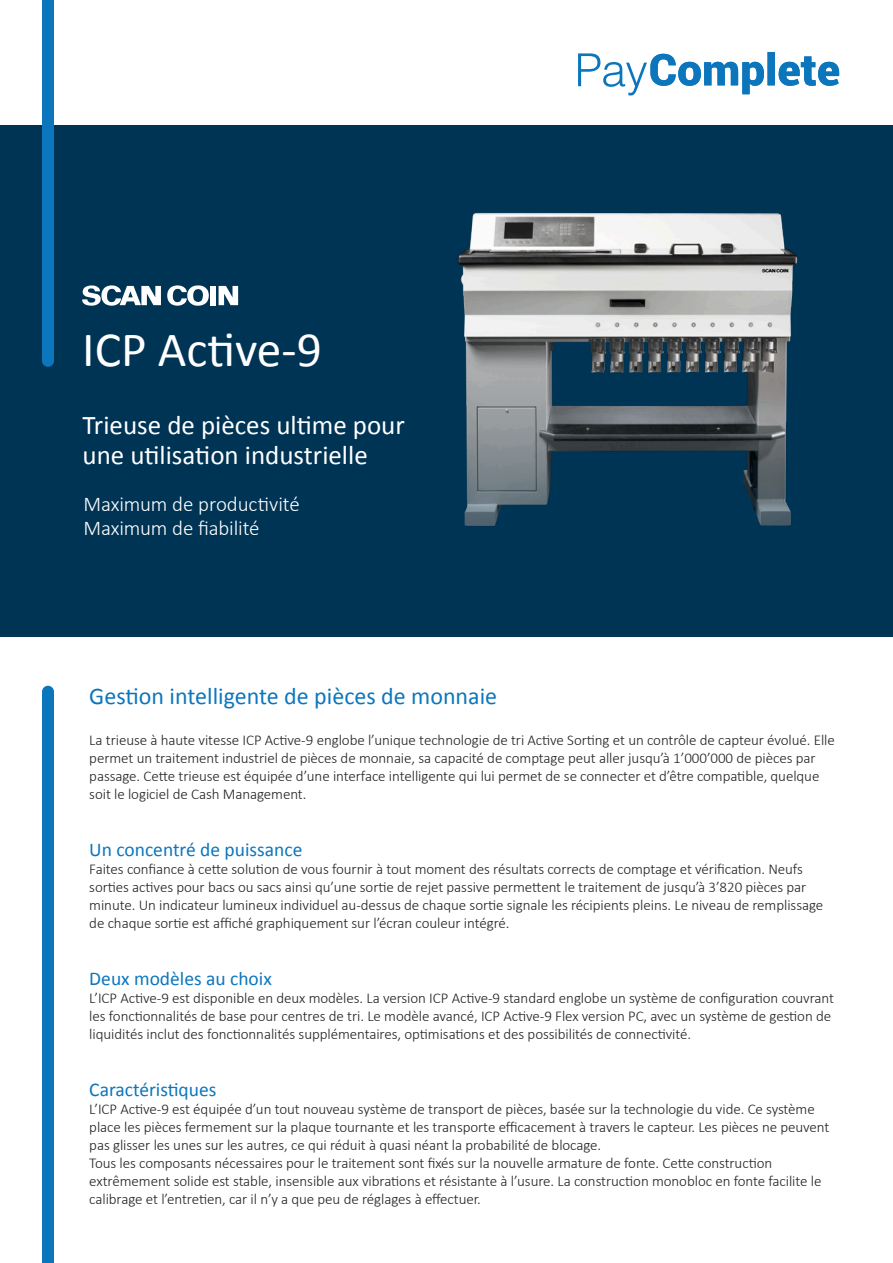
<style>
.page{position:relative;width:893px;height:1263px;background:#fff}
.page>*{position:absolute;margin:0;border:0;box-sizing:border-box;transform-origin:0 0}
.t1{font:49.5px "Calibri";color:#fff}
.t2{font:27px/30px "Calibri";color:#fff}
.t3{font:24px "Calibri";color:#0c76bd}
.t4{font:300 21px "Calibri";letter-spacing:-.01em;color:#fff}
.t5{font:19.5px "Calibri";color:#0c76bd}
.t6{font:300 15px/18px "Calibri";letter-spacing:-.005em;color:#231f20}
</style>
<div class="page">
<div style="left:0;top:125px;width:893px;height:512px;background:#003455"></div>
<img style="left:457px;top:212px;width:341px;height:314px">
<svg style="left:578px;top:52px;width:261px;height:43px"></svg>
<div style="left:42px;top:0;width:12px;height:367px;background:#0c76bd"></div>
<div style="left:42px;top:686px;width:12px;height:577px;background:#0c76bd"></div>
<div style="left:210px;top:286px;width:6px;height:19px;background:#fff"></div>
<svg style="left:219px;top:286px;width:19px;height:19px"></svg>
<svg style="left:82px;top:285px;width:79px;height:21px"></svg>
<svg style="left:167px;top:285px;width:42px;height:21px"></svg>
<p class="t1" style="left:82px;top:319px;width:241px">ICP Active-9</p>
<p class="t2" style="left:83px;top:409px;width:324px">Trieuse de pièces ultime pour une utilisation industrielle</p>
<p class="t4" style="left:84px;top:491px;width:218px">Maximum de productivité</p>
<p class="t4" style="left:84px;top:515px;width:178px">Maximum de fiabilité</p>
<p class="t3" style="left:89px;top:681px;width:409px">Gestion intelligente de pièces de monnaie</p>
<p class="t6" style="left:89px;top:731px;width:747px">La trieuse à haute vitesse ICP Active-9 englobe l’unique technologie de tri Active Sorting et un contrôle de capteur évolué. Elle permet un traitement industriel de pièces de monnaie, sa capacité de comptage peut aller jusqu’à 1’000’000 de pièces par passage. Cette trieuse est équipée d’une interface intelligente qui lui permet de se connecter et d’être compatible, quelque soit le logiciel de Cash Management.</p>
<p class="t5" style="left:89px;top:838px;width:215px">Un concentré de puissance</p>
<p class="t6" style="left:89px;top:860px;width:735px">Faites confiance à cette solution de vous fournir à tout moment des résultats corrects de comptage et vérification. Neufs sorties actives pour bacs ou sacs ainsi qu’une sortie de rejet passive permettent le traitement de jusqu’à 3’820 pièces par minute. Un indicateur lumineux individuel au-dessus de chaque sortie signale les récipients pleins. Le niveau de remplissage de chaque sortie est affiché graphiquement sur l’écran couleur intégré.</p>
<p class="t5" style="left:89px;top:967px;width:184px">Deux modèles au choix</p>
<p class="t6" style="left:89px;top:989px;width:746px">L’ICP Active-9 est disponible en deux modèles. La version ICP Active-9 standard englobe un système de configuration couvrant les fonctionnalités de base pour centres de tri. Le modèle avancé, ICP Active-9 Flex version PC, avec un système de gestion de liquidités inclut des fonctionnalités supplémentaires, optimisations et des possibilités de connectivité.</p>
<p class="t5" style="left:89px;top:1078px;width:129px">Caractéristiques</p>
<p class="t6" style="left:89px;top:1100px;width:742px">L’ICP Active-9 est équipée d’un tout nouveau système de transport de pièces, basée sur la technologie du vide. Ce système place les pièces fermement sur la plaque tournante et les transporte efficacement à travers le capteur. Les pièces ne peuvent pas glisser les unes sur les autres, ce qui réduit à quasi néant la probabilité de blocage.</p>
<p class="t6" style="left:89px;top:1154px;width:734px">Tous les composants nécessaires pour le traitement sont fixés sur la nouvelle armature de fonte. Cette construction extrêmement solide est stable, insensible aux vibrations et résistante à l’usure. La construction monobloc en fonte facilite le calibrage et l’entretien, car il n’y a que peu de réglages à effectuer.</p>
</div>
